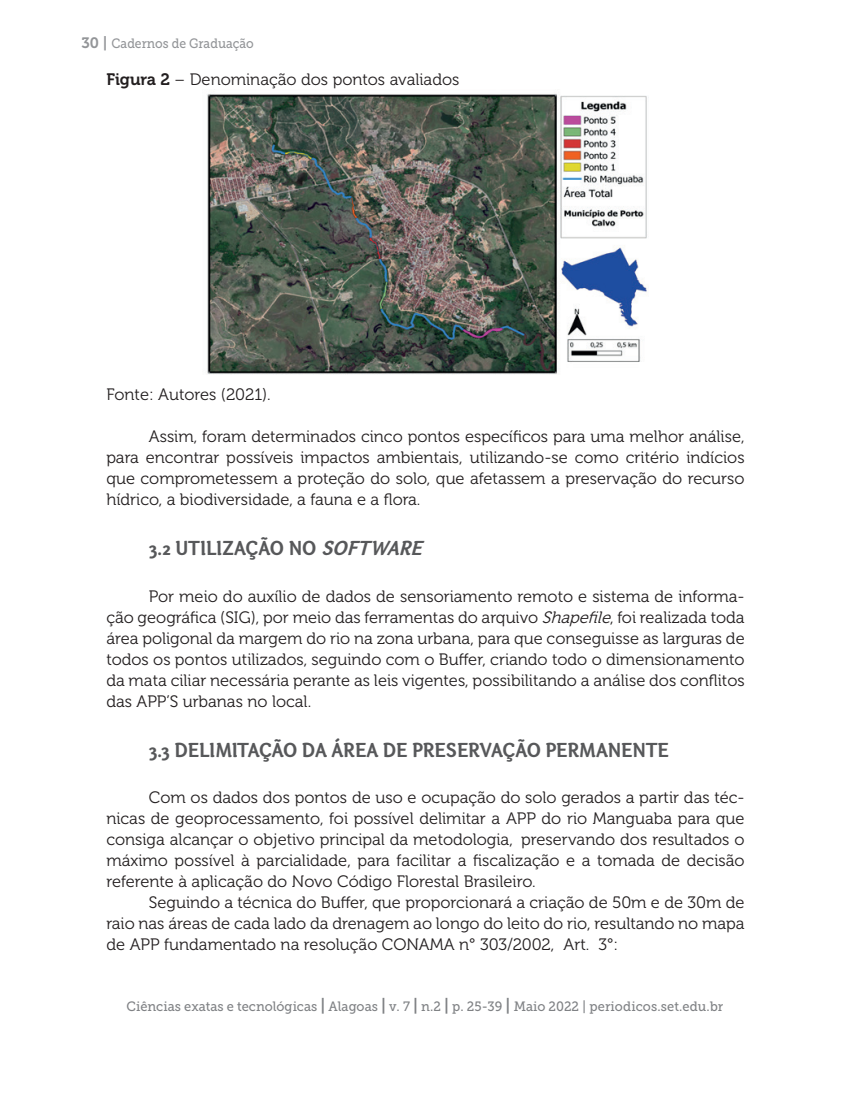
<style>
.page{position:relative;width:851px;height:1106px;background:#fff}
.page>*{position:absolute;margin:0;border:0;box-sizing:border-box;transform-origin:0 0}
.t1{font:21px "Otari Bold Limited";color:#57585a}
.t2{font:16.5px/21px "Museo 300";color:#231f20;text-align:justify}
.t3{font:13.5px "Museo Slab 500";color:#808285;scale:.95 1}
.t4{font:13.5px "Museo Slab 500";color:#939598;scale:.9 1}
.s1{font-family:"Museo 700";font-size:15px}
.s2{font-family:"Museo 700"}
.s3{font-style:italic}
.s4{font-family:"Museo 700";font-size:16.5px}
</style>
<div class="page">
<img style="left:207px;top:93px;width:440px;height:282px">
<p class="t4" style="left:81px;top:36px;width:193px"><span class="s1">30 |</span> Cadernos de Graduação</p>
<p class="t2" style="left:106px;top:69px;width:354px"><span class="s2">Figura 2</span> – Denominação dos pontos avaliados</p>
<p class="t2" style="left:106px;top:384px;width:166px">Fonte: Autores (2021).</p>
<p class="t2" style="left:106px;top:426px;width:639px;text-indent:43px">Assim, foram determinados cinco pontos específicos para uma melhor análise, para encontrar possíveis impactos ambientais, utilizando-se como critério indícios que comprometessem a proteção do solo, que afetassem a preservação do recurso hídrico, a biodiversidade, a fauna e a flora.</p>
<p class="t1" style="left:149px;top:535px;width:281px">3.2 UTILIZAÇÃO NO <span class="s3">SOFTWARE</span></p>
<p class="t2" style="left:106px;top:585px;width:639px;text-indent:43px">Por meio do auxílio de dados de sensoriamento remoto e sistema de informa&shy;ção geográfica (SIG), por meio das ferramentas do arquivo <span class="s3">Shapefile</span>, foi realizada toda área poligonal da margem do rio na zona urbana, para que conseguisse as larguras de todos os pontos utilizados, seguindo com o Buffer, criando todo o dimensionamento da mata ciliar necessária perante as leis vigentes, possibilitando a análise dos conflitos das APP’S urbanas no local.</p>
<p class="t1" style="left:149px;top:737px;width:521px">3.3 DELIMITAÇÃO DA ÁREA DE PRESERVAÇÃO PERMANENTE</p>
<p class="t2" style="left:106px;top:787px;width:639px;text-indent:43px">Com os dados dos pontos de uso e ocupação do solo gerados a partir das téc&shy;nicas de geoprocessamento, foi possível delimitar a APP do rio Manguaba para que consiga alcançar o objetivo principal da metodologia, preservando dos resultados o máximo possível à parcialidade, para facilitar a fiscalização e a tomada de decisão referente à aplicação do Novo Código Florestal Brasileiro.</p>
<p class="t2" style="left:106px;top:892px;width:639px;text-indent:43px">Seguindo a técnica do Buffer, que proporcionará a criação de 50m e de 30m de raio nas áreas de cada lado da drenagem ao longo do leito do rio, resultando no mapa de APP fundamentado na resolução CONAMA n° 303/2002, Art. 3°:</p>
<p class="t3" style="left:126px;top:999px;width:629px">Ciências exatas e tecnológicas <span class="s4">|</span> Alagoas <span class="s4">|</span> v. 7 <span class="s4">|</span> n.2 <span class="s4">|</span> p. 25-39 <span class="s4">|</span> Maio 2022 | periodicos.set.edu.br</p>
</div>
